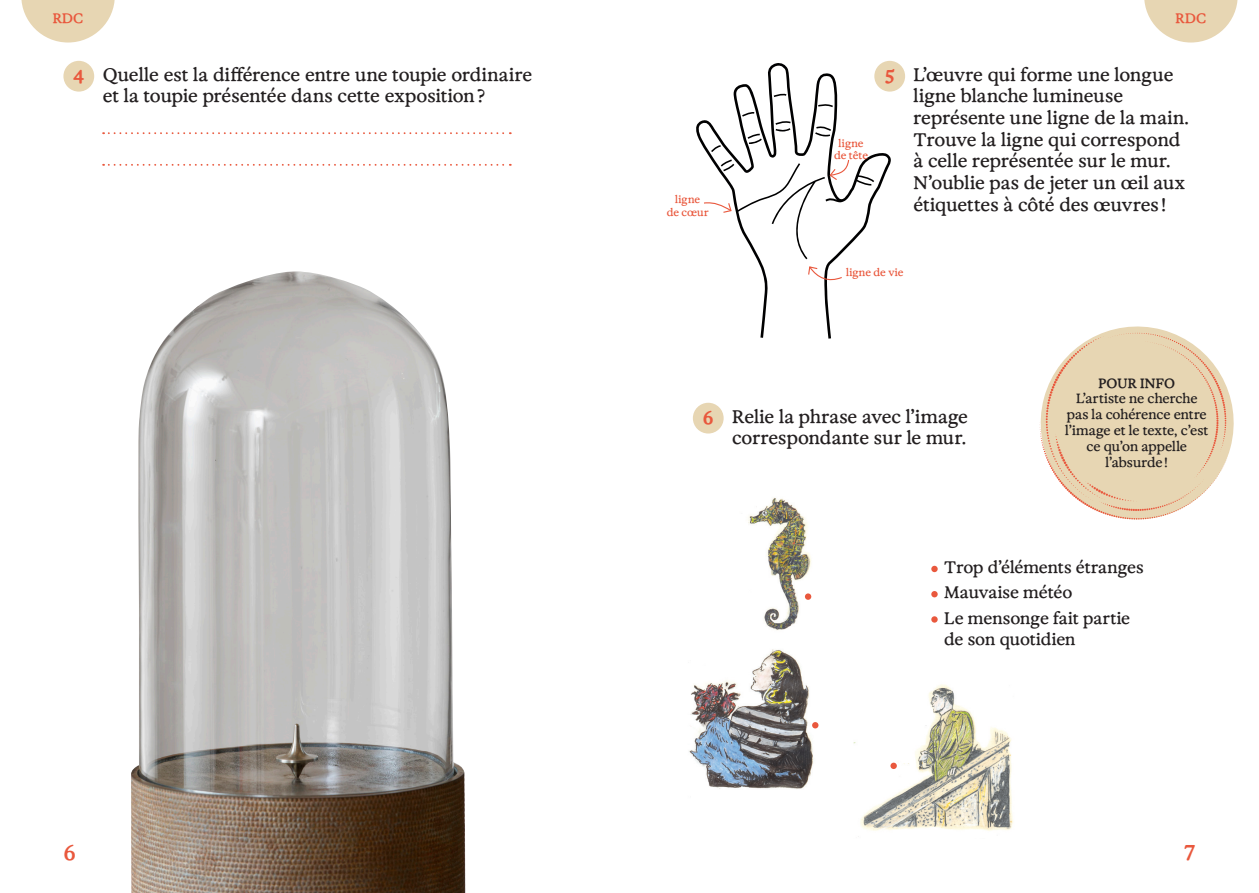
<style>
.page{position:relative;width:1259px;height:893px;background:#fff}
.page>*{position:absolute;margin:0;border:0;box-sizing:border-box;transform-origin:0 0}
.t1{font:21px "Exposure 20 Regular";color:#e9583d}
.question{font:18px/21.6px "Exposure 10 Regular";color:#231f20}
.question-2{font:18px "Exposure 30 Regular";color:#e9583d}
.rep{font:16.5px/21px "Exposure 10 Regular";color:#231f20}
.t2{font:13.5px "Exposure 20 Regular";letter-spacing:.01em;color:#e9583d}
.question-3{font:13.2px/15.9px "Exposure 10 Regular";color:#231f20;text-align:center}
.question-4{font:13.2px "Exposure 20 Regular";letter-spacing:.015em;color:#231f20}
.question-5{font:10.5px/12.6px "Exposure 10 Regular";letter-spacing:.01em;color:#e9583d;text-align:center}
</style>
<div class="page">
<div style="left:63px;top:61px;width:31px;height:31px;background:#e7d6b3;border-radius:50%"></div>
<svg style="left:103px;top:132px;width:408px;height:2px"></svg>
<svg style="left:103px;top:164px;width:408px;height:2px"></svg>
<img style="left:131px;top:271px;width:334px;height:622px">
<svg style="left:696px;top:62px;width:195px;height:277px"></svg>
<svg style="left:815px;top:125px;width:16px;height:11px"></svg>
<svg style="left:818px;top:103px;width:15px;height:4px"></svg>
<svg style="left:775px;top:120px;width:15px;height:12px"></svg>
<svg style="left:773px;top:93px;width:13px;height:4px"></svg>
<svg style="left:747px;top:134px;width:15px;height:10px"></svg>
<svg style="left:742px;top:111px;width:12px;height:6px"></svg>
<svg style="left:721px;top:160px;width:13px;height:11px"></svg>
<svg style="left:711px;top:145px;width:10px;height:7px"></svg>
<div style="left:693px;top:403px;width:30px;height:30px;background:#e7d6b3;border-radius:50%"></div>
<div style="left:874px;top:61px;width:31px;height:31px;background:#e7d6b3;border-radius:50%"></div>
<svg style="left:1103px;top:326px;width:131px;height:129px"></svg>
<svg style="left:1039px;top:333px;width:189px;height:187px"></svg>
<svg style="left:931px;top:566px;width:6px;height:6px"></svg>
<svg style="left:931px;top:591px;width:6px;height:6px"></svg>
<div style="left:931px;top:616px;width:6px;height:7px;background:#e9583d;border-radius:50%"></div>
<img style="left:689px;top:649px;width:128px;height:140px">
<img style="left:748px;top:497px;width:64px;height:133px">
<img style="left:854px;top:684px;width:159px;height:153px">
<svg style="left:812px;top:722px;width:6px;height:6px"></svg>
<div style="left:805px;top:593px;width:6px;height:7px;background:#e9583d;border-radius:50%"></div>
<div style="left:890px;top:763px;width:7px;height:6px;background:#e9583d;border-radius:50%"></div>
<svg style="left:807px;top:265px;width:36px;height:18px"></svg>
<svg style="left:703px;top:202px;width:29px;height:12px"></svg>
<svg style="left:771px;top:159px;width:79px;height:100px"></svg>
<svg style="left:21px;top:0;width:94px;height:43px"></svg>
<svg style="left:1144px;top:0;width:93px;height:43px"></svg>
<p class="t2" style="left:53px;top:9px;width:32px">RDC</p>
<p class="t2" style="left:1175px;top:9px;width:32px">RDC</p>
<p class="question-2" style="left:74px;top:63px;width:12px">4</p>
<p class="question" style="left:103px;top:63px;width:431px">Quelle est la différence entre une toupie ordinaire et la toupie présentée dans cette exposition ?</p>
<p class="question-5" style="left:666px;top:193px;width:43px">ligne<br>de cœur</p>
<p class="question-2" style="left:885px;top:63px;width:11px">5</p>
<p class="question-5" style="left:834px;top:136px;width:35px">ligne de tête</p>
<p class="question" style="left:913px;top:63px;width:277px">L’œuvre qui forme une longue ligne blanche lumineuse représente une ligne de la main.<br>Trouve la ligne qui correspond à celle représentée sur le mur.<br>N’oublie pas de jeter un œil aux étiquettes à côté des œuvres !</p>
<p class="question-5" style="left:846px;top:266px;width:59px">ligne de vie</p>
<p class="question-2" style="left:703px;top:405px;width:12px">6</p>
<p class="question" style="left:732px;top:405px;width:237px">Relie la phrase avec l’image correspondante sur le mur.</p>
<p class="question-4" style="left:1098px;top:373px;width:78px">POUR INFO</p>
<p class="question-3" style="left:1065px;top:390px;width:145px">L’artiste ne cherche pas la cohérence entre l’image et le texte, c’est ce qu’on appelle l’absurde !</p>
<p class="rep" style="left:944px;top:556px;width:201px">Trop d’éléments étranges</p>
<p class="rep" style="left:944px;top:581px;width:130px">Mauvaise météo</p>
<p class="rep" style="left:944px;top:606px;width:187px">Le mensonge fait partie de son quotidien</p>
<p class="t1" style="left:64px;top:838px;width:13px">6</p>
<p class="t1" style="left:1184px;top:838px;width:12px">7</p>
</div>
